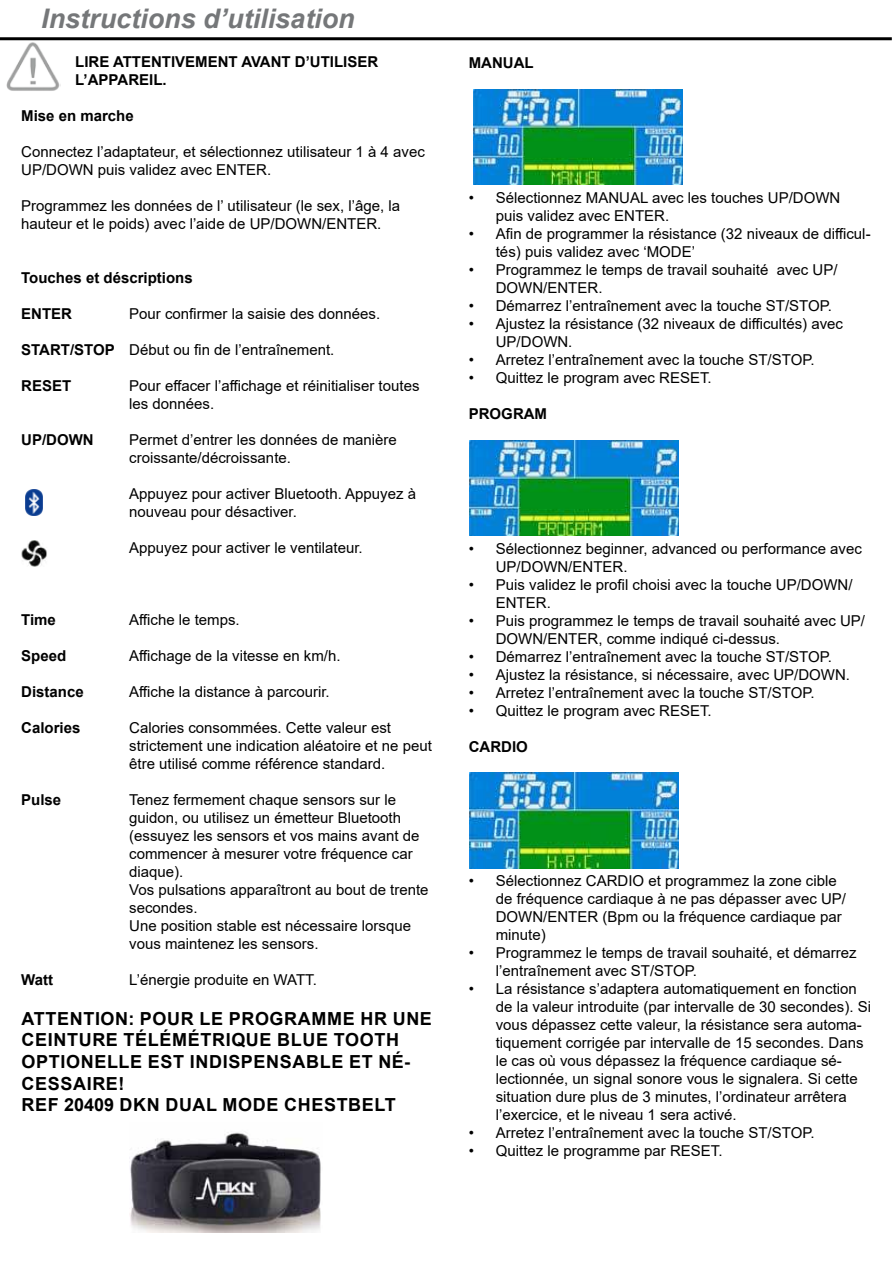
<style>
.page{position:relative;width:893px;height:1263px;background:#fff}
.page>*{position:absolute;margin:0;border:0;box-sizing:border-box;transform-origin:0 0}
.t1{font:italic 700 27px "Arial";color:#757779}
.t2{font:700 18px/21.6px "Arial";letter-spacing:.035em;color:#000}
.t3{font:15px/18px "Arial";color:#000}
.t4{font:700 15px/18px "Arial";color:#000}
.s1{font-weight:700}
</style>
<div class="page">
<svg style="left:0;top:37px;width:892px;height:3px;background:#161616"></svg>
<img style="left:473px;top:89px;width:210px;height:96px">
<img style="left:469px;top:440px;width:210px;height:96px">
<img style="left:469px;top:773px;width:210px;height:95px">
<img style="left:6px;top:37px;width:54px;height:54px">
<img style="left:130px;top:1132px;width:191px;height:101px">
<img style="left:25px;top:489px;width:18px;height:27px">
<img style="left:21px;top:540px;width:26px;height:27px">
<h1 class="t1" style="left:41px;top:8px;width:315px">Instructions d’utilisation</h1>
<p class="t4" style="left:75px;top:54px;width:305px">LIRE ATTENTIVEMENT AVANT D’UTILISER<br>L’APPAREIL.</p>
<p class="t4" style="left:21px;top:108px;width:114px">Mise en marche</p>
<p class="t3" style="left:21px;top:144px;width:405px">Connectez l’adaptateur, et sélectionnez utilisateur 1 à 4 avec<br>UP/DOWN puis validez avec ENTER.</p>
<p class="t3" style="left:21px;top:198px;width:380px">Programmez les données de l’ utilisateur (le sex, l’âge, la hauteur et le poids) avec l’aide de UP/DOWN/ENTER.</p>
<p class="t4" style="left:21px;top:270px;width:173px">Touches et déscriptions</p>
<p class="t4" style="left:21px;top:306px;width:52px">ENTER</p>
<p class="t3" style="left:129px;top:305px;width:252px">Pour confirmer la saisie des données.</p>
<p class="t3" style="left:21px;top:341px;width:315px"><span class="s1">START/STOP</span> Début ou fin de l’entraînement.</p>
<p class="t4" style="left:21px;top:378px;width:52px">RESET</p>
<p class="t3" style="left:129px;top:377px;width:292px">Pour effacer l’affichage et réinitialiser toutes les données.</p>
<p class="t4" style="left:21px;top:432px;width:74px">UP/DOWN</p>
<p class="t3" style="left:129px;top:432px;width:269px">Permet d’entrer les données de manière croissante/décroissante.</p>
<p class="t3" style="left:129px;top:486px;width:288px">Appuyez pour activer Bluetooth. Appuyez à nouveau pour désactiver.</p>
<p class="t3" style="left:129px;top:540px;width:235px">Appuyez pour activer le ventilateur.</p>
<p class="t4" style="left:21px;top:612px;width:36px">Time</p>
<p class="t3" style="left:129px;top:611px;width:112px">Affiche le temps.</p>
<p class="t4" style="left:21px;top:648px;width:47px">Speed</p>
<p class="t3" style="left:129px;top:647px;width:213px">Affichage de la vitesse en km/h.</p>
<p class="t4" style="left:21px;top:684px;width:64px">Distance</p>
<p class="t3" style="left:129px;top:683px;width:202px">Affiche la distance à parcourir.</p>
<p class="t4" style="left:21px;top:720px;width:61px">Calories</p>
<p class="t3" style="left:129px;top:720px;width:304px">Calories consommées. Cette valeur est strictement une indication aléatoire et ne peut être utilisé comme référence standard.</p>
<p class="t4" style="left:21px;top:792px;width:42px">Pulse</p>
<p class="t3" style="left:129px;top:792px;width:301px">Tenez fermement chaque sensors sur le guidon, ou utilisez un émetteur Bluetooth (essuyez les sensors et vos mains avant de commencer à mesurer votre fréquence car diaque).<br>Vos pulsations apparaîtront au bout de trente secondes.<br>Une position stable est nécessaire lorsque vous maintenez les sensors.</p>
<p class="t4" style="left:21px;top:972px;width:33px">Watt</p>
<p class="t3" style="left:129px;top:972px;width:189px">L’énergie produite en WATT.</p>
<p class="t2" style="left:22px;top:1009px;width:412px">ATTENTION: POUR LE PROGRAMME HR UNE<br>CEINTURE TÉLÉMÉTRIQUE BLUE TOOTH<br>OPTIONELLE EST INDISPENSABLE ET NÉ-<br>CESSAIRE!<br>REF 20409 DKN DUAL MODE CHESTBELT</p>
<p class="t4" style="left:469px;top:55px;width:66px">MANUAL</p>
<p class="t3" style="left:496px;top:188px;width:346px;text-indent:-27px">• Sélectionnez MANUAL avec les touches UP/DOWN puis validez avec ENTER.</p>
<p class="t3" style="left:496px;top:224px;width:376px;text-indent:-27px">• Afin de programmer la résistance (32 niveaux de difficul&shy;tés) puis validez avec ‘MODE’</p>
<p class="t3" style="left:496px;top:260px;width:343px;text-indent:-27px">• Programmez le temps de travail souhaité avec UP/<br>DOWN/ENTER.</p>
<p class="t3" style="left:469px;top:296px;width:365px">• Démarrez l’entraînement avec la touche ST/STOP.</p>
<p class="t3" style="left:496px;top:314px;width:349px;text-indent:-27px">• Ajustez la résistance (32 niveaux de difficultés) avec<br>UP/DOWN.</p>
<p class="t3" style="left:469px;top:350px;width:347px">• Arretez l’entraînement avec la touche ST/STOP.</p>
<p class="t3" style="left:469px;top:368px;width:244px">• Quittez le program avec RESET.</p>
<p class="t4" style="left:469px;top:406px;width:80px">PROGRAM</p>
<p class="t3" style="left:496px;top:539px;width:368px;text-indent:-27px">• Sélectionnez beginner, advanced ou performance avec<br>UP/DOWN/ENTER.</p>
<p class="t3" style="left:496px;top:575px;width:358px;text-indent:-27px">• Puis validez le profil choisi avec la touche UP/DOWN/<br>ENTER.</p>
<p class="t3" style="left:496px;top:611px;width:371px;text-indent:-27px">• Puis programmez le temps de travail souhaité avec UP/<br>DOWN/ENTER, comme indiqué ci-dessus.</p>
<p class="t3" style="left:469px;top:647px;width:365px">• Démarrez l’entraînement avec la touche ST/STOP.</p>
<p class="t3" style="left:469px;top:665px;width:383px">• Ajustez la résistance, si nécessaire, avec UP/DOWN.</p>
<p class="t3" style="left:469px;top:683px;width:347px">• Arretez l’entraînement avec la touche ST/STOP.</p>
<p class="t3" style="left:469px;top:701px;width:244px">• Quittez le program avec RESET.</p>
<p class="t4" style="left:469px;top:739px;width:61px">CARDIO</p>
<p class="t3" style="left:496px;top:872px;width:352px;text-indent:-27px">• Sélectionnez CARDIO et programmez la zone cible de fréquence cardiaque à ne pas dépasser avec UP/ DOWN/ENTER (Bpm ou la fréquence cardiaque par minute)</p>
<p class="t3" style="left:496px;top:944px;width:362px;text-indent:-27px">• Programmez le temps de travail souhaité, et démarrez l’entraînement avec ST/STOP.</p>
<p class="t3" style="left:496px;top:980px;width:377px;text-indent:-27px">• La résistance s’adaptera automatiquement en fonction de la valeur introduite (par intervalle de 30 secondes). Si vous dépassez cette valeur, la résistance sera automa&shy;tiquement corrigée par intervalle de 15 secondes. Dans le cas où vous dépassez la fréquence cardiaque sé&shy;lectionnée, un signal sonore vous le signalera. Si cette situation dure plus de 3 minutes, l’ordinateur arrêtera l’exercice, et le niveau 1 sera activé.</p>
<p class="t3" style="left:469px;top:1124px;width:347px">• Arretez l’entraînement avec la touche ST/STOP.</p>
<p class="t3" style="left:469px;top:1142px;width:255px">• Quittez le programme par RESET.</p>
</div>
